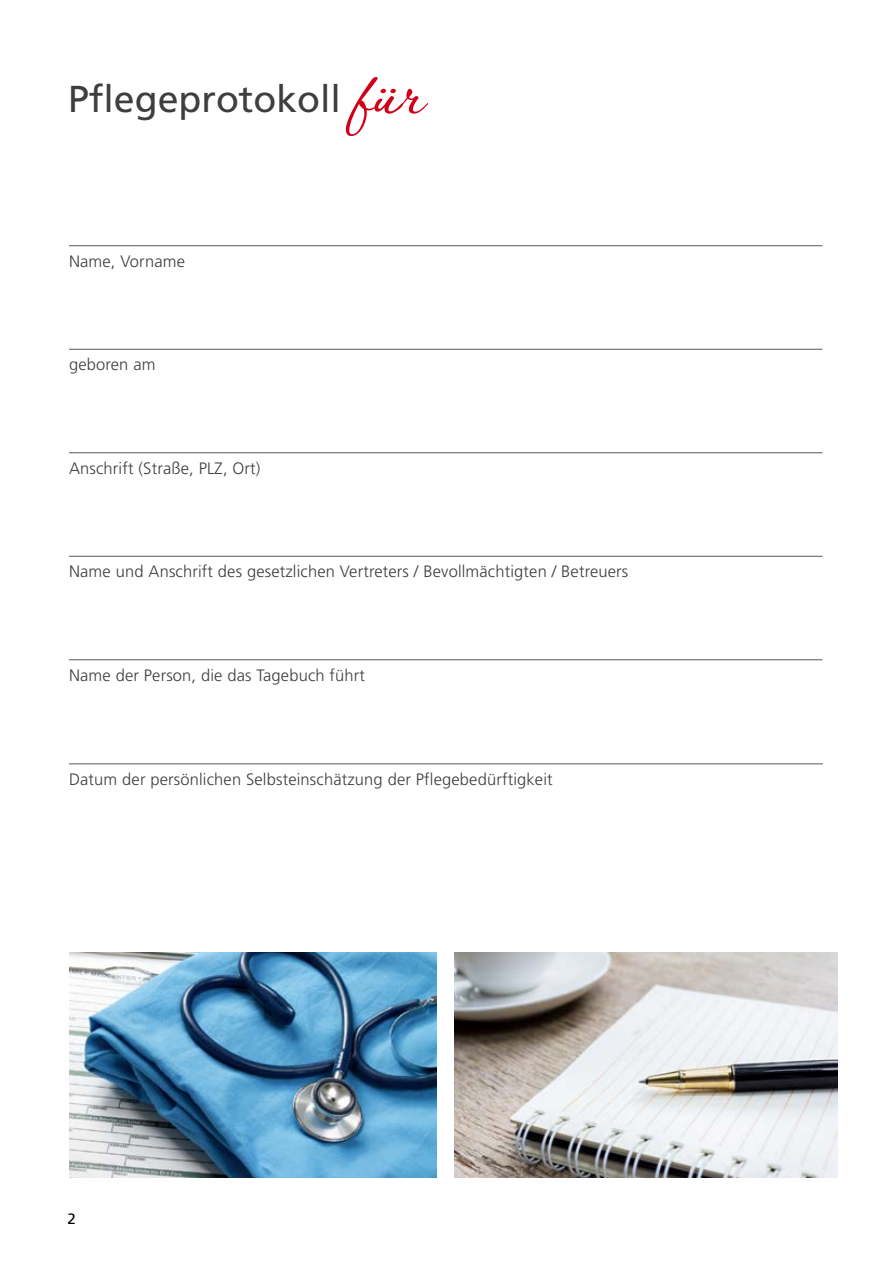
<style>
.page{position:relative;width:893px;height:1263px;background:#fff}
.page>*{position:absolute;margin:0;border:0;box-sizing:border-box;transform-origin:0 0}
.t1{font:37.5px "Frutiger";color:#3e3d40}
.t2{font:300 16.5px "Frutiger";letter-spacing:.01em;color:#3e3d40}
.t3{font:15px "Frutiger";color:#000}
.s1{font-family:"Corinthia Professional";font-weight:700;font-size:66px;color:#d10019}
</style>
<div class="page">
<hr style="left:69px;top:245px;width:753px;height:1px;background:#58585a">
<hr style="left:69px;top:349px;width:753px;height:1px;background:#58585a">
<hr style="left:69px;top:452px;width:753px;height:1px;background:#58585a">
<hr style="left:69px;top:556px;width:753px;height:1px;background:#58585a">
<hr style="left:69px;top:659px;width:753px;height:1px;background:#58585a">
<hr style="left:69px;top:763px;width:754px;height:1px;background:#58585a">
<img style="left:69px;top:952px;width:367px;height:226px">
<img style="left:454px;top:952px;width:384px;height:226px">
<h1 class="t1" style="left:68px;top:77px;width:355px">Pflegeprotokoll <span class="s1">für</span></h1>
<p class="t2" style="left:69px;top:252px;width:117px">Name, Vorname</p>
<p class="t2" style="left:69px;top:355px;width:88px">geboren am</p>
<p class="t2" style="left:69px;top:459px;width:193px">Anschrift (Straße, PLZ, Ort)</p>
<p class="t2" style="left:69px;top:562px;width:561px">Name und Anschrift des gesetzlichen Vertreters / Bevollmächtigten / Betreuers</p>
<p class="t2" style="left:69px;top:666px;width:298px">Name der Person, die das Tagebuch führt</p>
<p class="t2" style="left:69px;top:770px;width:485px">Datum der persönlichen Selbsteinschätzung der Pflegebedürftigkeit</p>
<p class="t3" style="left:68px;top:1210px;width:10px">2</p>
</div>
